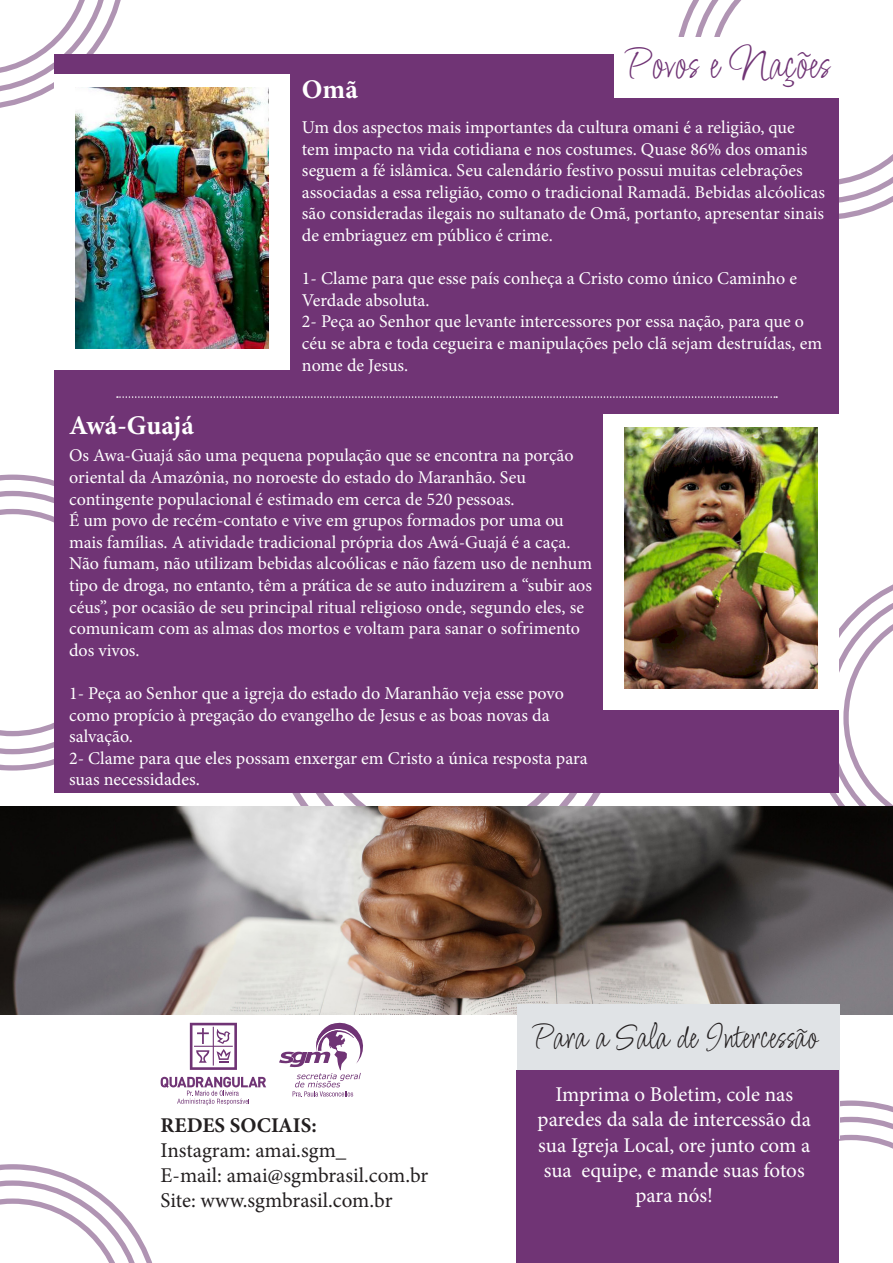
<style>
.page{position:relative;width:893px;height:1263px;background:#fff}
.page>*{position:absolute;margin:0;border:0;box-sizing:border-box;transform-origin:0 0}
.t1{font:45px "Licorice";color:#703475}
.t2{font:36px "Licorice";color:#231f20}
.t3{font:700 27px "Minion Pro";color:#fff}
.t4{font:21px/25.2px "Minion Pro";color:#fff;text-align:center}
.t5{font:21px "Minion Pro";letter-spacing:-.005em;color:#231f20}
.t6{font:700 21px "Minion Pro";color:#231f20}
.t7{font:18px/21.6px "Minion Pro";color:#fff}
</style>
<div class="page">
<svg style="left:316px;top:793px;width:261px;height:13px"></svg>
<svg style="left:839px;top:1100px;width:54px;height:49px"></svg>
<svg style="left:0;top:475px;width:54px;height:295px"></svg>
<svg style="left:0;top:491px;width:54px;height:263px"></svg>
<svg style="left:678px;top:4px;width:211px;height:215px"></svg>
<svg style="left:691px;top:0;width:202px;height:204px"></svg>
<svg style="left:0;top:0;width:126px;height:108px"></svg>
<svg style="left:830px;top:584px;width:63px;height:222px"></svg>
<svg style="left:0;top:1164px;width:152px;height:99px"></svg>
<img style="left:0;top:806px;width:893px;height:208px">
<div style="left:54px;top:55px;width:785px;height:738px;background:#703475"></div>
<div style="left:614px;top:37px;width:225px;height:61px;background:#fff"></div>
<div style="left:54px;top:74px;width:235px;height:296px;background:#fff"></div>
<img style="left:75px;top:88px;width:193px;height:260px">
<div style="left:604px;top:414px;width:235px;height:296px;background:#fff"></div>
<img style="left:625px;top:428px;width:193px;height:260px">
<svg style="left:117px;top:396px;width:660px;height:2px"></svg>
<div style="left:517px;top:1004px;width:322px;height:134px;background:#e0e3e6"></div>
<div style="left:517px;top:1071px;width:322px;height:192px;background:#703475"></div>
<svg style="left:190px;top:1023px;width:47px;height:47px"></svg>
<svg style="left:161px;top:1077px;width:105px;height:28px"></svg>
<svg style="left:279px;top:1013px;width:89px;height:84px"></svg>
<p class="t1" style="left:627px;top:37px;width:204px">Povos e Nações</p>
<p class="t3" style="left:302px;top:74px;width:58px">Omã</p>
<p class="t7" style="left:302px;top:117px;width:525px">Um dos aspectos mais importantes da cultura omani é a religião, que tem impacto na vida cotidiana e nos costumes. Quase 86% dos omanis seguem a fé islâmica. Seu calendário festivo possui muitas celebrações associadas a essa religião, como o tradicional Ramadã. Bebidas alcóolicas são consideradas ilegais no sultanato de Omã, portanto, apresentar sinais de embriaguez em público é crime.</p>
<p class="t7" style="left:302px;top:268px;width:497px">1- Clame para que esse país conheça a Cristo como único Caminho e<br>Verdade absoluta.</p>
<p class="t7" style="left:302px;top:311px;width:522px">2- Peça ao Senhor que levante intercessores por essa nação, para que o céu se abra e toda cegueira e manipulações pelo clã sejam destruídas, em nome de Jesus.</p>
<p class="t3" style="left:69px;top:409px;width:126px">Awá-Guajá</p>
<p class="t7" style="left:69px;top:445px;width:506px">Os Awa-Guajá são uma pequena população que se encontra na porção oriental da Amazônia, no noroeste do estado do Maranhão. Seu contingente populacional é estimado em cerca de 520 pessoas.</p>
<p class="t7" style="left:69px;top:510px;width:503px">É um povo de recém-contato e vive em grupos formados por uma ou mais famílias. A atividade tradicional própria dos Awá-Guajá é a caça.</p>
<p class="t7" style="left:69px;top:553px;width:525px">Não fumam, não utilizam bebidas alcoólicas e não fazem uso de nenhum tipo de droga, no entanto, têm a prática de se auto induzirem a “subir aos céus”, por ocasião de seu principal ritual religioso onde, segundo eles, se comunicam com as almas dos mortos e voltam para sanar o sofrimento dos vivos.</p>
<p class="t7" style="left:69px;top:682px;width:496px">1- Peça ao Senhor que a igreja do estado do Maranhão veja esse povo como propício à pregação do evangelho de Jesus e as boas novas da salvação.</p>
<p class="t7" style="left:69px;top:747px;width:520px">2- Clame para que eles possam enxergar em Cristo a única resposta para suas necessidades.</p>
<p class="t6" style="left:161px;top:1112px;width:158px">REDES SOCIAIS:</p>
<p class="t5" style="left:161px;top:1136px;width:187px">Instagram: amai.sgm_</p>
<p class="t5" style="left:161px;top:1161px;width:269px">E-mail: amai@sgmbrasil.com.br</p>
<p class="t5" style="left:161px;top:1187px;width:233px">Site: www.sgmbrasil.com.br</p>
<p class="t2" style="left:534px;top:1015px;width:284px">Para a Sala de Intercessão</p>
<p class="t4" style="left:538px;top:1082px;width:275px">Imprima o Boletim, cole nas paredes da sala de intercessão da sua Igreja Local, ore junto com a sua equipe, e mande suas fotos para nós!</p>
</div>
